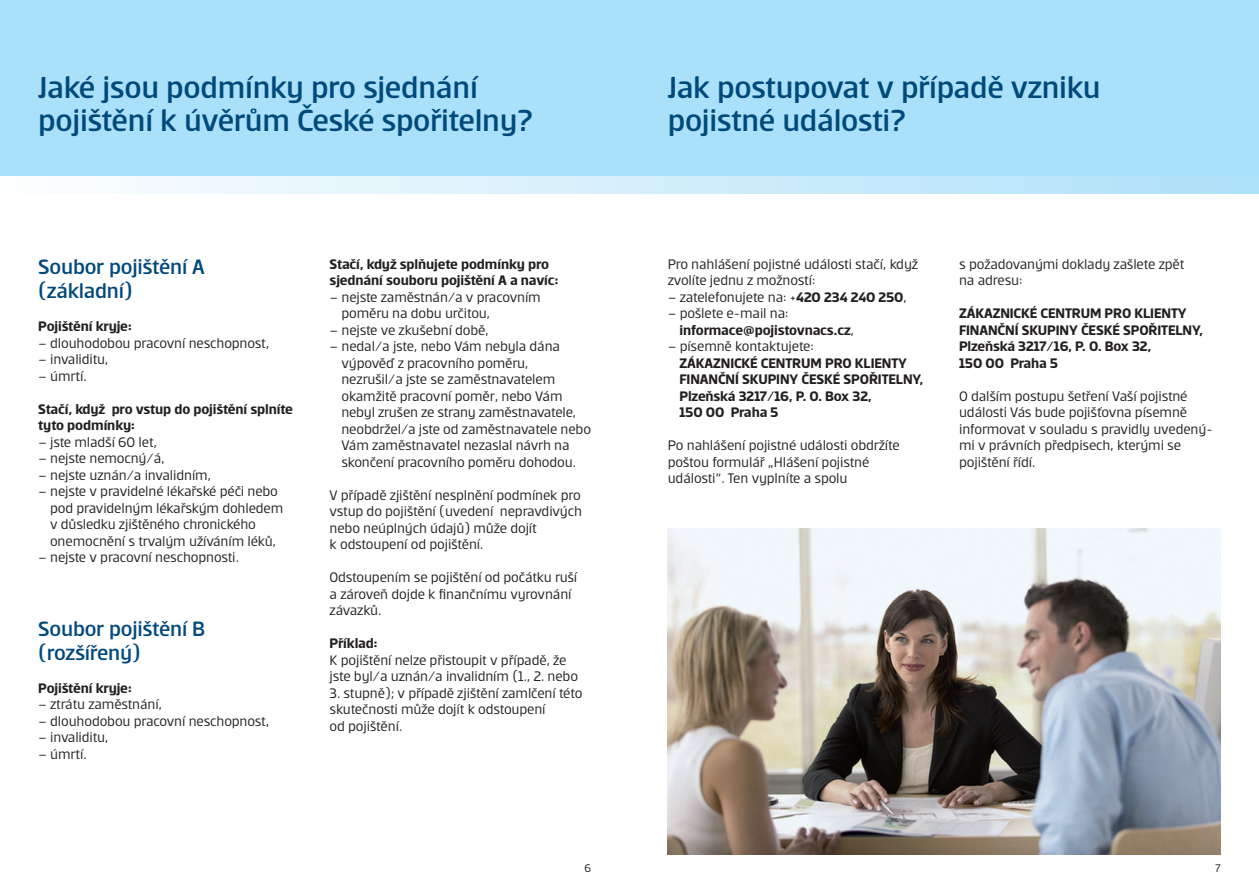
<style>
.page{position:relative;width:1259px;height:893px;background:#fff}
.page>*{position:absolute;margin:0;border:0;box-sizing:border-box;transform-origin:0 0}
.t1{font:500 33px/33px "Erste";letter-spacing:-.01em;color:#00497b}
.t2{font:500 22.5px/24px "Erste";letter-spacing:-.01em;color:#00497b}
.t3{font:15px/16.5px "Erste";letter-spacing:-.01em;color:#231f20}
.t4{font:700 15px/16.5px "Erste";letter-spacing:-.01em;color:#231f20}
.t5{font:12px "Erste";color:#231f20}
.s1{font-weight:700}
.s2{font-weight:400}
</style>
<div class="page">
<div style="left:629px;top:0;width:630px;height:193px;background:#aae0f9"></div>
<div style="left:629px;top:176px;width:630px;height:17px;background:linear-gradient(to right,#d5effb,#ade0f9)"></div>
<div style="left:0;top:0;width:629px;height:193px;background:#aae0f9"></div>
<div style="left:0;top:176px;width:629px;height:17px;background:linear-gradient(to right,#fefefe,#d4effb)"></div>
<img style="left:668px;top:528px;width:552px;height:327px">
<h1 class="t1" style="left:38px;top:70px;width:496px">Jaké jsou podmínky pro sjednání pojištění k úvěrům České spořitelny?</h1>
<h2 class="t2" style="left:38px;top:254px;width:168px">Soubor pojištění A (základní)</h2>
<p class="t4" style="left:38px;top:318px;width:95px">Pojištění kryje:</p>
<p class="t3" style="left:38px;top:334px;width:232px">– dlouhodobou pracovní neschopnost,</p>
<p class="t3" style="left:38px;top:351px;width:72px">– invaliditu,</p>
<p class="t3" style="left:38px;top:367px;width:50px">– úmrtí.</p>
<p class="t4" style="left:38px;top:400px;width:256px">Stačí, když pro vstup do pojištění splníte tyto podmínky:</p>
<p class="t3" style="left:38px;top:433px;width:120px">– jste mladší 60 let,</p>
<p class="t3" style="left:38px;top:450px;width:128px">– nejste nemocný/á,</p>
<p class="t3" style="left:38px;top:466px;width:174px">– nejste uznán/a invalidním,</p>
<p class="t3" style="left:50px;top:483px;width:235px;text-indent:-12px">– nejste v pravidelné lékařské péči nebo pod pravidelným lékařským dohledem v důsledku zjištěného chronického onemocnění s trvalým užíváním léků,</p>
<p class="t3" style="left:38px;top:549px;width:202px">– nejste v pracovní neschopnosti.</p>
<h2 class="t2" style="left:38px;top:616px;width:168px">Soubor pojištění B (rozšířený)</h2>
<p class="t4" style="left:38px;top:679px;width:95px">Pojištění kryje:</p>
<p class="t3" style="left:38px;top:696px;width:125px">– ztrátu zaměstnání,</p>
<p class="t3" style="left:38px;top:712px;width:232px">– dlouhodobou pracovní neschopnost,</p>
<p class="t3" style="left:38px;top:729px;width:72px">– invaliditu,</p>
<p class="t3" style="left:38px;top:745px;width:50px">– úmrtí.</p>
<p class="t4" style="left:330px;top:255px;width:230px">Stačí, když splňujete podmínky pro sjednání souboru pojištění A a navíc:</p>
<p class="t3" style="left:341px;top:288px;width:201px;text-indent:-12px">– nejste zaměstnán/a v pracovním poměru na dobu určitou,</p>
<p class="t3" style="left:330px;top:321px;width:161px">– nejste ve zkušební době,</p>
<p class="t3" style="left:341px;top:338px;width:251px;text-indent:-12px">– nedal/a jste, nebo Vám nebyla dána výpověď z pracovního poměru, nezrušil/a jste se zaměstnavatelem okamžitě pracovní poměr, nebo Vám nebyl zrušen ze strany zaměstnavatele, neobdržel/a jste od zaměstnavatele nebo Vám zaměstnavatel nezaslal návrh na skončení pracovního poměru dohodou.</p>
<p class="t3" style="left:330px;top:486px;width:254px">V případě zjištění nesplnění podmínek pro vstup do pojištění (uvedení nepravdivých nebo neúplných údajů) může dojít<br>k odstoupení od pojištění.</p>
<p class="t3" style="left:330px;top:569px;width:249px">Odstoupením se pojištění od počátku ruší a zároveň dojde k finančnímu vyrovnání závazků.</p>
<p class="t4" style="left:330px;top:635px;width:49px">Příklad:</p>
<p class="t3" style="left:330px;top:651px;width:250px">K pojištění nelze přistoupit v případě, že jste byl/a uznán/a invalidním (1., 2. nebo</p>
<p class="t3" style="left:330px;top:684px;width:254px">3. stupně); v případě zjištění zamlčení této skutečnosti může dojít k odstoupení<br>od pojištění.</p>
<p class="t5" style="left:584px;top:861px;width:8px">6</p>
<h1 class="t1" style="left:668px;top:70px;width:434px">Jak postupovat v případě vzniku pojistné události?</h1>
<p class="t3" style="left:668px;top:255px;width:252px">Pro nahlášení pojistné události stačí, když zvolíte jednu z možností:</p>
<p class="t3" style="left:668px;top:288px;width:241px">– zatelefonujete na: +<span class="s1">420 234 240 250</span>,</p>
<p class="t4" style="left:679px;top:305px;width:176px;text-indent:-12px"><span class="s2">– pošlete e-mail na: </span>informace@pojistovnacs.cz<span class="s2">,</span></p>
<p class="t3" style="left:668px;top:338px;width:148px">– písemně kontaktujete:</p>
<p class="t4" style="left:679px;top:354px;width:245px">ZÁKAZNICKÉ CENTRUM PRO KLIENTY<br>FINANČNÍ SKUPINY ČESKÉ SPOŘITELNY,<br>Plzeňská 3217/16, P. O. Box 32,<br>150 00 Praha 5</p>
<p class="t3" style="left:668px;top:437px;width:233px">Po nahlášení pojistné události obdržíte poštou formulář „Hlášení pojistné události“. Ten vyplníte a spolu</p>
<p class="t3" style="left:959px;top:255px;width:227px">s požadovanými doklady zašlete zpět na adresu:</p>
<p class="t4" style="left:959px;top:305px;width:245px">ZÁKAZNICKÉ CENTRUM PRO KLIENTY<br>FINANČNÍ SKUPINY ČESKÉ SPOŘITELNY,<br>Plzeňská 3217/16, P. O. Box 32,<br>150 00 Praha 5</p>
<p class="t3" style="left:959px;top:387px;width:255px">O dalším postupu šetření Vaší pojistné události Vás bude pojišťovna písemně informovat v souladu s pravidly uvedený&shy;mi v právních předpisech, kterými se pojištění řídí.</p>
<p class="t5" style="left:1215px;top:861px;width:7px">7</p>
</div>
